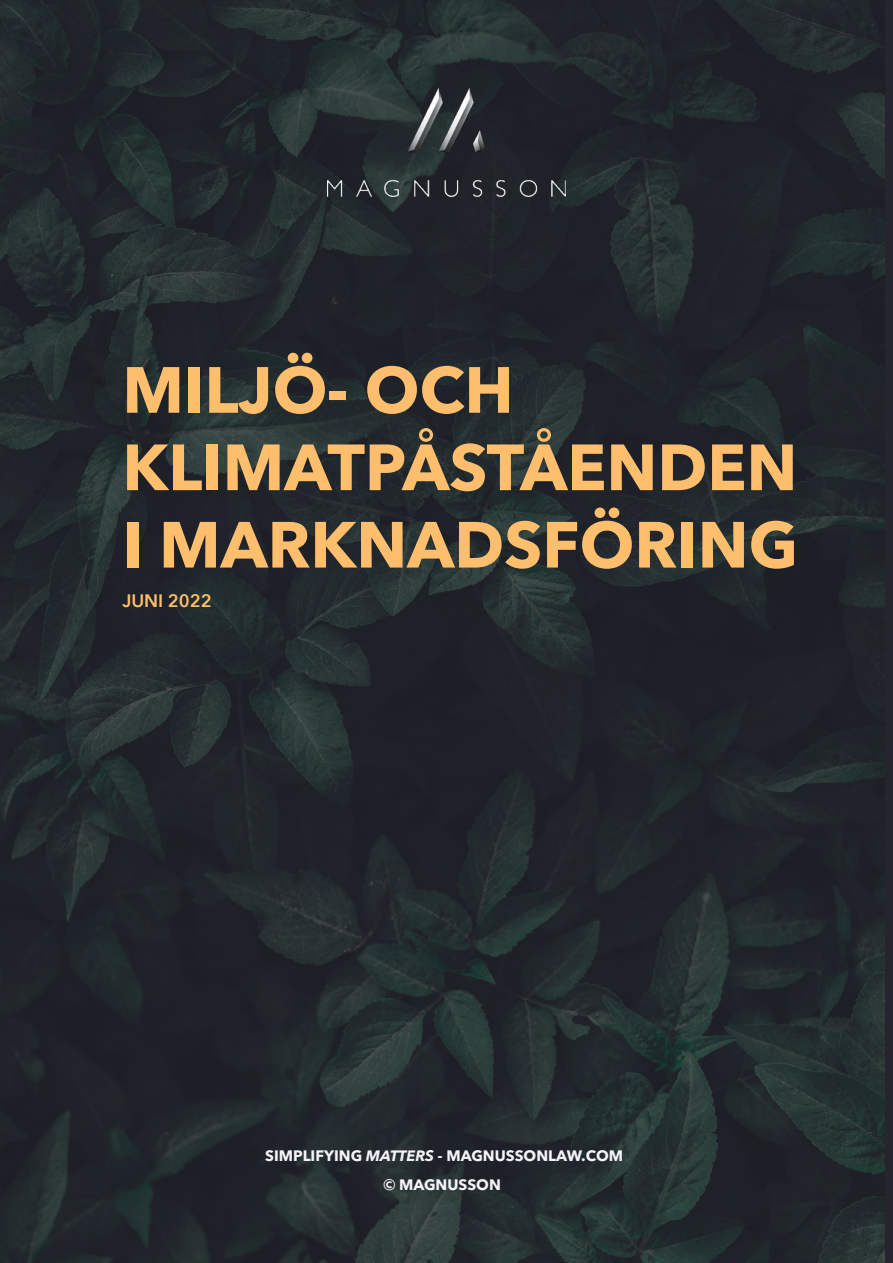
<style>
.page{position:relative;width:893px;height:1263px;background:#fff}
.page>*{position:absolute;margin:0;border:0;box-sizing:border-box;transform-origin:0 0}
.t1{font:700 64.5px/77.4px "Avenir Next LT Pro";color:#fdbf6e}
.t2{font:600 18px "Avenir Next";color:#ffbf6e}
.t3{font:700 15px "Avenir Next LT Pro";color:#f4f3f9}
.s1{font-family:"Avenir Next";font-style:italic}
</style>
<div class="page">
<img style="left:0;top:0;width:885px;height:1263px">
<img style="left:327px;top:67px;width:239px;height:161px">
<h1 class="t1" style="left:122px;top:351px;width:677px">MILJÖ- OCH<br>KLIMATPÅSTÅENDEN<br>I MARKNADSFÖRING</h1>
<p class="t2" style="left:122px;top:585px;width:91px">JUNI 2022</p>
<p class="t3" style="left:265px;top:1146px;width:359px">SIMPLIFYING <span class="s1">MATTERS -</span> MAGNUSSONLAW.COM</p>
<p class="t3" style="left:383px;top:1175px;width:119px">© MAGNUSSON</p>
</div>
